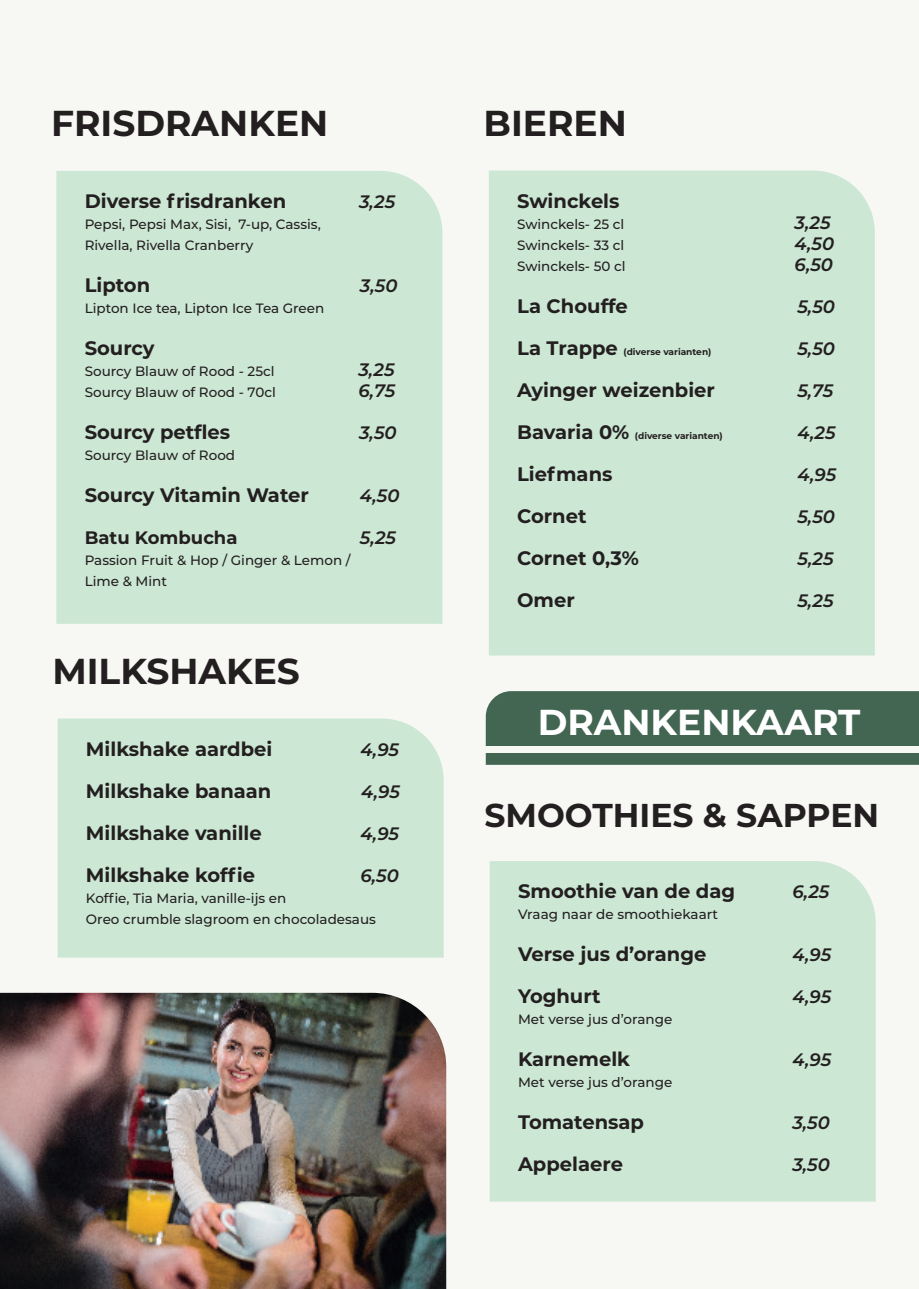
<style>
.page{position:relative;width:919px;height:1289px;background:#fff}
.page>*{position:absolute;margin:0;border:0;box-sizing:border-box;transform-origin:0 0}
.t1{font:700 36px "Montserrat";color:#231f20}
.t2{font:700 36px "Montserrat";color:#fff}
.t3{font:700 33px "Montserrat";color:#231f20}
.t4{font:700 19.5px "Montserrat";color:#231f20}
.t5{font:italic 600 18px "Montserrat";color:#231f20}
.t6{font:700 18px "Montserrat";color:#231f20}
.t7{font:500 13.5px/21px "Montserrat";color:#231f20}
.t8{font:700 9px "Montserrat";color:#231f20}
.s1{font-size:19.5px}
</style>
<div class="page">
<div style="left:0;top:0;width:918px;height:1288px;background:#f7f7f4"></div>
<div style="left:56px;top:171px;width:386px;height:452px;background:#cce7d3"></div>
<div style="left:58px;top:718px;width:385px;height:239px;background:#cce7d3"></div>
<img style="left:0;top:992px;width:446px;height:296px">
<div style="left:489px;top:861px;width:386px;height:340px;background:#cce7d3"></div>
<div style="left:485px;top:691px;width:433px;height:73px;background:#436653"></div>
<div style="left:471px;top:746px;width:447px;height:6px;background:#f7f7f4"></div>
<div style="left:489px;top:170px;width:385px;height:485px;background:#cce7d3"></div>
<h1 class="t1" style="left:51px;top:98px;width:278px">FRISDRANKEN</h1>
<h3 class="t4" style="left:85px;top:187px;width:203px">Diverse frisdranken</h3>
<h3 class="t5" style="left:359px;top:189px;width:38px">3,25</h3>
<p class="t7" style="left:85px;top:213px;width:237px">Pepsi, Pepsi Max, Sisi, 7-up, Cassis,<br>Rivella, Rivella Cranberry</p>
<h3 class="t4" style="left:85px;top:271px;width:67px">Lipton</h3>
<h3 class="t5" style="left:360px;top:273px;width:39px">3,50</h3>
<p class="t7" style="left:85px;top:297px;width:241px">Lipton Ice tea, Lipton Ice Tea Green</p>
<h3 class="t4" style="left:85px;top:334px;width:71px">Sourcy</h3>
<p class="t7" style="left:85px;top:360px;width:191px">Sourcy Blauw of Rood - 25cl</p>
<h3 class="t5" style="left:358px;top:357px;width:38px">3,25</h3>
<p class="t7" style="left:85px;top:381px;width:192px">Sourcy Blauw of Rood - 70cl</p>
<h3 class="t5" style="left:358px;top:378px;width:38px">6,75</h3>
<h3 class="t4" style="left:85px;top:418px;width:147px">Sourcy petfles</h3>
<h3 class="t5" style="left:359px;top:420px;width:39px">3,50</h3>
<p class="t7" style="left:85px;top:444px;width:152px">Sourcy Blauw of Rood</p>
<h3 class="t4" style="left:85px;top:481px;width:226px">Sourcy Vitamin Water</h3>
<h3 class="t5" style="left:360px;top:483px;width:41px">4,50</h3>
<h3 class="t6" style="left:85px;top:525px;width:154px">Batu Kombucha</h3>
<h3 class="t5" style="left:360px;top:525px;width:38px">5,25</h3>
<p class="t7" style="left:85px;top:549px;width:267px">Passion Fruit &amp; Hop / Ginger &amp; Lemon /<br>Lime &amp; Mint</p>
<h1 class="t1" style="left:52px;top:645px;width:249px">MILKSHAKES</h1>
<h3 class="t4" style="left:86px;top:734px;width:188px">Milkshake aardbei</h3>
<h3 class="t5" style="left:360px;top:736px;width:40px">4,95</h3>
<h3 class="t4" style="left:86px;top:776px;width:187px">Milkshake banaan</h3>
<h3 class="t5" style="left:361px;top:778px;width:40px">4,95</h3>
<h3 class="t4" style="left:86px;top:818px;width:177px">Milkshake vanille</h3>
<h3 class="t5" style="left:360px;top:820px;width:40px">4,95</h3>
<h3 class="t4" style="left:86px;top:860px;width:171px">Milkshake koffie</h3>
<h3 class="t5" style="left:360px;top:862px;width:40px">6,50</h3>
<p class="t7" style="left:86px;top:886px;width:291px">Koffie, Tia Maria, vanille-ijs en<br>Oreo crumble slagroom en chocoladesaus</p>
<h1 class="t1" style="left:483px;top:97px;width:145px">BIEREN</h1>
<h3 class="t4" style="left:517px;top:187px;width:104px">Swinckels</h3>
<p class="t7" style="left:517px;top:213px;width:109px">Swinckels- 25 cl</p>
<h3 class="t5" style="left:794px;top:209px;width:38px">3,25</h3>
<p class="t7" style="left:517px;top:234px;width:108px">Swinckels- 33 cl</p>
<h3 class="t5" style="left:794px;top:230px;width:41px">4,50</h3>
<p class="t7" style="left:517px;top:255px;width:110px">Swinckels- 50 cl</p>
<h3 class="t5" style="left:794px;top:251px;width:40px">6,50</h3>
<h3 class="t4" style="left:517px;top:292px;width:112px">La Chouffe</h3>
<h3 class="t5" style="left:797px;top:293px;width:39px">5,50</h3>
<p class="t8" style="left:517px;top:345px;width:196px"><span class="s1">La Trappe</span> (diverse varianten)</p>
<h3 class="t5" style="left:797px;top:335px;width:39px">5,50</h3>
<h3 class="t4" style="left:517px;top:376px;width:199px">Ayinger weizenbier</h3>
<h3 class="t5" style="left:797px;top:377px;width:37px">5,75</h3>
<p class="t8" style="left:517px;top:429px;width:207px"><span class="s1">Bavaria 0%</span> (diverse varianten)</p>
<h3 class="t5" style="left:797px;top:419px;width:40px">4,25</h3>
<h3 class="t4" style="left:517px;top:460px;width:97px">Liefmans</h3>
<h3 class="t5" style="left:797px;top:461px;width:40px">4,95</h3>
<h3 class="t4" style="left:517px;top:502px;width:71px">Cornet</h3>
<h3 class="t5" style="left:797px;top:503px;width:39px">5,50</h3>
<h3 class="t4" style="left:517px;top:544px;width:123px">Cornet 0,3%</h3>
<h3 class="t5" style="left:797px;top:545px;width:38px">5,25</h3>
<h3 class="t4" style="left:517px;top:586px;width:59px">Omer</h3>
<h3 class="t5" style="left:797px;top:587px;width:38px">5,25</h3>
<h1 class="t2" style="left:537px;top:696px;width:324px">DRANKENKAART</h1>
<h2 class="t3" style="left:484px;top:791px;width:396px">SMOOTHIES &amp; SAPPEN</h2>
<h3 class="t4" style="left:518px;top:877px;width:219px">Smoothie van de dag</h3>
<h3 class="t5" style="left:792px;top:879px;width:39px">6,25</h3>
<p class="t7" style="left:518px;top:903px;width:201px">Vraag naar de smoothiekaart</p>
<h3 class="t4" style="left:518px;top:940px;width:190px">Verse jus d’orange</h3>
<h3 class="t5" style="left:792px;top:942px;width:40px">4,95</h3>
<h3 class="t4" style="left:518px;top:982px;width:84px">Yoghurt</h3>
<h3 class="t5" style="left:792px;top:984px;width:40px">4,95</h3>
<p class="t7" style="left:518px;top:1008px;width:156px">Met verse jus d’orange</p>
<h3 class="t4" style="left:518px;top:1045px;width:114px">Karnemelk</h3>
<h3 class="t5" style="left:792px;top:1047px;width:40px">4,95</h3>
<p class="t7" style="left:518px;top:1071px;width:156px">Met verse jus d’orange</p>
<h3 class="t4" style="left:518px;top:1108px;width:128px">Tomatensap</h3>
<h3 class="t5" style="left:792px;top:1110px;width:39px">3,50</h3>
<h3 class="t4" style="left:518px;top:1150px;width:107px">Appelaere</h3>
<h3 class="t5" style="left:792px;top:1152px;width:39px">3,50</h3>
</div>
